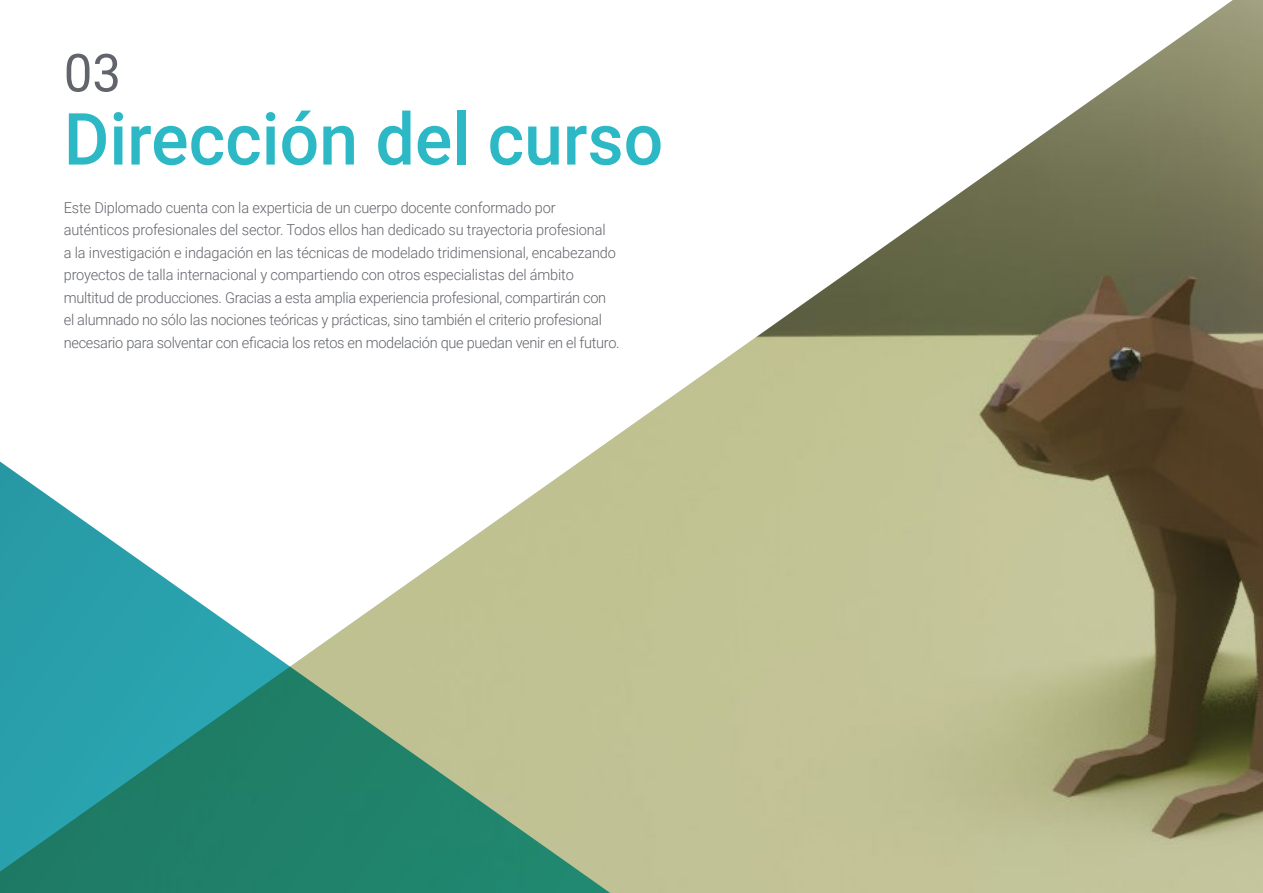
<style>
.page{position:relative;width:1263px;height:893px;background:#fff}
.page>*{position:absolute;margin:0;border:0;box-sizing:border-box;transform-origin:0 0}
.t1{font:500 72px "Roboto";color:#2db8c5}
.t2{font:52.5px "Roboto";color:#61646a}
.t3{font:300 15px/22.5px "Roboto";letter-spacing:-.01em;color:#61646a}
</style>
<div class="page">
<img style="left:602px;top:0;width:661px;height:893px">
<svg style="left:0;top:446px;width:640px;height:447px"></svg>
<h2 class="t2" style="left:64px;top:36px;width:59px">03</h2>
<h1 class="t1" style="left:64px;top:89px;width:601px">Dirección del curso</h1>
<p class="t3" style="left:64px;top:195px;width:557px">Este Diplomado cuenta con la experticia de un cuerpo docente conformado por auténticos profesionales del sector. Todos ellos han dedicado su trayectoria profesional<br>a la investigación e indagación en las técnicas de modelado tridimensional, encabezando proyectos de talla internacional y compartiendo con otros especialistas del ámbito multitud de producciones. Gracias a esta amplia experiencia profesional, compartirán con el alumnado no sólo las nociones teóricas y prácticas, sino también el criterio profesional necesario para solventar con eficacia los retos en modelación que puedan venir en el futuro.</p>
</div>
